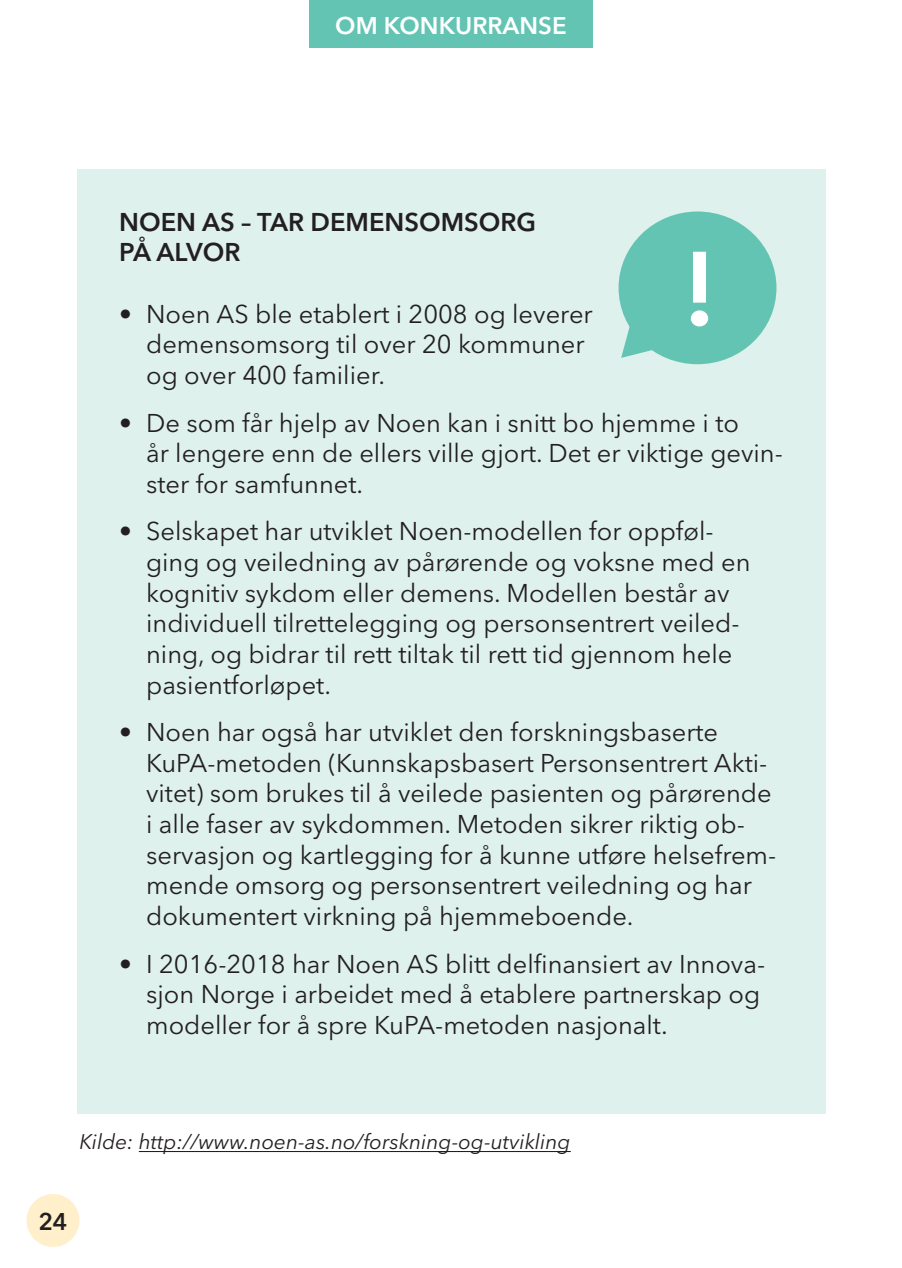
<style>
.page{position:relative;width:902px;height:1268px;background:#fff}
.page>*{position:absolute;margin:0;border:0;box-sizing:border-box;transform-origin:0 0}
.t1{font:25.5px/30.6px "Avenir Next LT Pro";color:#231f20}
.Myte{font:600 25.5px/30.6px "Avenir Next LT Pro";color:#231f20}
.Kapittelinndeling{font:600 24px "Avenir Next LT Pro";color:#fff}
.t2{font:600 24px "Avenir Next LT Pro";color:#231f20}
.Myte-2{font:italic 21px "Avenir Next LT Pro";color:#231f20}
</style>
<div class="page">
<div style="left:26px;top:1193px;width:53px;height:53px;background:#fff0cb;border-radius:50%"></div>
<div style="left:309px;top:0;width:283px;height:47px;background:#63c4b3"></div>
<div style="left:77px;top:169px;width:748px;height:944px;background:#def1ec"></div>
<div style="left:618px;top:211px;width:158px;height:153px;background:#63c4b3;border-radius:50%"></div>
<svg style="left:621px;top:252px;width:87px;height:106px"></svg>
<hr style="left:139px;top:1150px;width:431px;height:1px;background:#231f20">
<p class="Kapittelinndeling" style="left:335px;top:11px;width:233px">OM KONKURRANSE</p>
<p class="Myte" style="left:119px;top:206px;width:418px">NOEN AS – TAR DEMENSOMSORG<br>PÅ ALVOR</p>
<p class="t1" style="left:146px;top:298px;width:448px;text-indent:-27px">• Noen AS ble etablert i 2008 og leverer demensomsorg til over 20 kommuner og over 400 familier.</p>
<p class="t1" style="left:146px;top:407px;width:638px;text-indent:-27px">• De som får hjelp av Noen kan i snitt bo hjemme i to<br>år lengere enn de ellers ville gjort. Det er viktige gevin&shy;ster for samfunnet.</p>
<p class="t1" style="left:146px;top:516px;width:606px;text-indent:-27px">• Selskapet har utviklet Noen-modellen for oppføl&shy;ging og veiledning av pårørende og voksne med en kognitiv sykdom eller demens. Modellen består av individuell tilrettelegging og personsentrert veiled&shy;ning, og bidrar til rett tiltak til rett tid gjennom hele pasientforløpet.</p>
<p class="t1" style="left:146px;top:717px;width:631px;text-indent:-27px">• Noen har også har utviklet den forskningsbaserte KuPA-metoden (Kunnskapsbasert Personsentrert Akti&shy;vitet) som brukes til å veilede pasienten og pårørende i alle faser av sykdommen. Metoden sikrer riktig ob&shy;servasjon og kartlegging for å kunne utføre helsefrem&shy;mende omsorg og personsentrert veiledning og har dokumentert virkning på hjemmeboende.</p>
<p class="t1" style="left:146px;top:948px;width:620px;text-indent:-27px">• I 2016-2018 har Noen AS blitt delfinansiert av Innova&shy;sjon Norge i arbeidet med å etablere partnerskap og modeller for å spre KuPA-metoden nasjonalt.</p>
<p class="Myte-2" style="left:79px;top:1129px;width:492px">Kilde: http://www.noen-as.no/forskning-og-utvikling</p>
<p class="t2" style="left:38px;top:1206px;width:31px">24</p>
</div>
